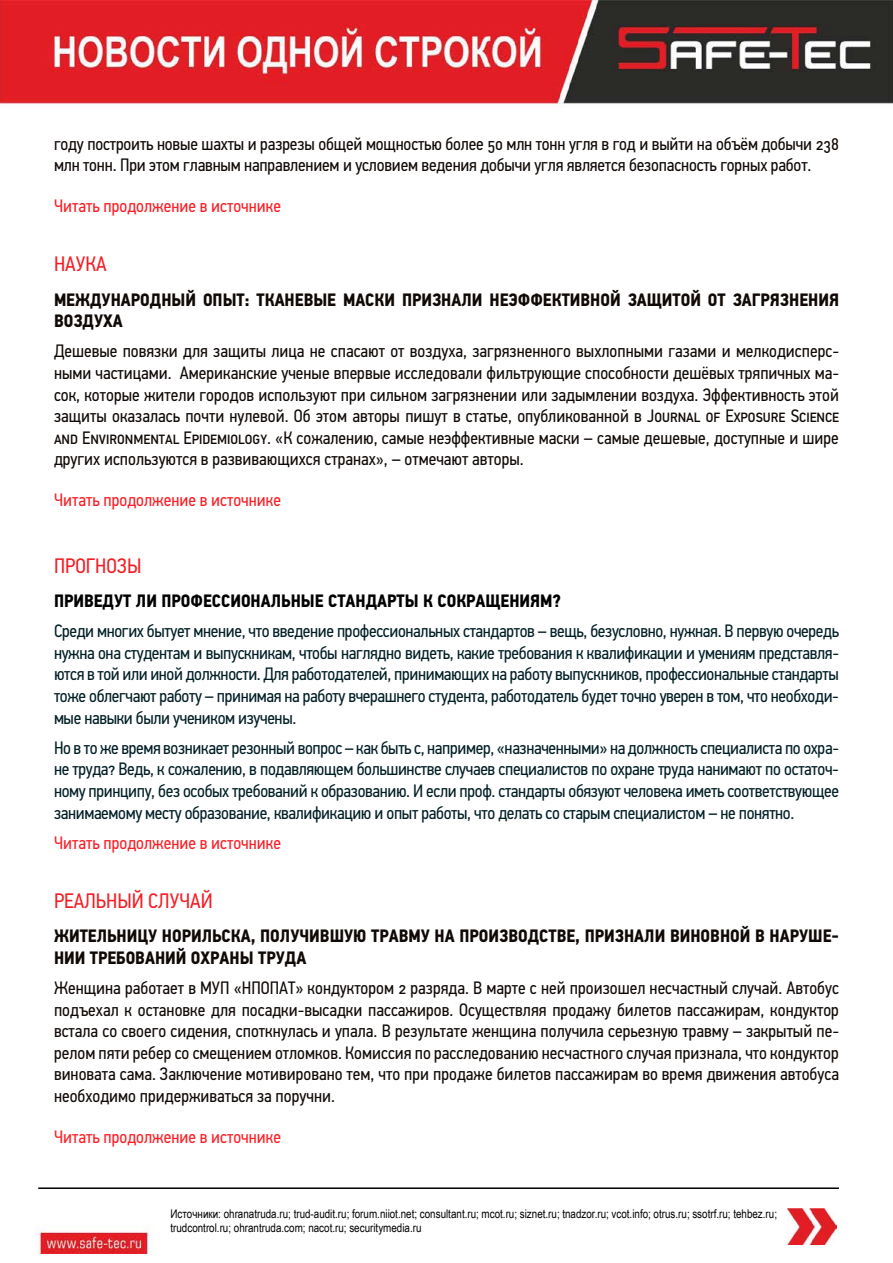
<style>
.page{position:relative;width:893px;height:1263px;background:#fff}
.page>*{position:absolute;margin:0;border:0;box-sizing:border-box;transform-origin:0 0}
.t1{font:21px "PF Din Text Cond Pro";color:#f31e25}
.t2{font:18px/21.6px "PF Din Text Cond Pro";letter-spacing:-.01em;color:#100906;text-align:justify}
.t3{font:18px/21.6px "PF Din Text Cond Pro";letter-spacing:-.02em;color:#001e25;text-align:justify}
.t4{font:700 18px/21.6px "PF Din Text Cond Pro";color:#100906}
.t5{font:18px "PF Din Text Cond Pro";color:#fa1e25}
.t6{font:700 18px "PF Din Text Cond Pro";color:#000}
.t7{font:18px "PF Din Text Cond Pro";color:#ff1e25}
.t8{font:12px/14.4px "Arial Narrow";color:#000}
</style>
<div class="page">
<img style="left:0;top:0;width:893px;height:1254px">
<img style="left:787px;top:1209px;width:49px;height:35px">
<hr style="left:38px;top:1187px;width:801px;height:2px;background:#000">
<p class="t2" style="left:54px;top:133px;width:787px">году построить новые шахты и разрезы общей мощностью более 50 млн тонн угля в год и выйти на объём добычи 238 млн тонн. При этом главным направлением и условием ведения добычи угля является безопасность горных работ.</p>
<p class="t5" style="left:54px;top:196px;width:228px">Читать продолжение в источнике</p>
<p class="t1" style="left:54px;top:252px;width:54px">НАУКА</p>
<p class="t4" style="left:54px;top:288px;width:786px">МЕЖДУНАРОДНЫЙ ОПЫТ: ТКАНЕВЫЕ МАСКИ ПРИЗНАЛИ НЕЭФФЕКТИВНОЙ ЗАЩИТОЙ ОТ ЗАГРЯЗНЕНИЯ<br>ВОЗДУХА</p>
<p class="t2" style="left:54px;top:340px;width:787px">Дешевые повязки для защиты лица не спасают от воздуха, загрязненного выхлопными газами и мелкодисперс&shy;ными частицами. Американские ученые впервые исследовали фильтрующие способности дешёвых тряпичных ма&shy;сок, которые жители городов используют при сильном загрязнении или задымлении воздуха. Эффективность этой защиты оказалась почти нулевой. Об этом авторы пишут в статье, опубликованной в Journal of Exposure Science and Environmental Epidemiology. «К сожалению, самые неэффективные маски – самые дешевые, доступные и шире других используются в развивающихся странах», – отмечают авторы.</p>
<p class="t5" style="left:54px;top:490px;width:228px">Читать продолжение в источнике</p>
<p class="t1" style="left:54px;top:554px;width:89px">ПРОГНОЗЫ</p>
<p class="t6" style="left:54px;top:590px;width:508px">ПРИВЕДУТ ЛИ ПРОФЕССИОНАЛЬНЫЕ СТАНДАРТЫ К СОКРАЩЕНИЯМ?</p>
<p class="t3" style="left:54px;top:620px;width:786px">Среди многих бытует мнение, что введение профессиональных стандартов – вещь, безусловно, нужная. В первую очередь нужна она студентам и выпускникам, чтобы наглядно видеть, какие требования к квалификации и умениям представля&shy;ются в той или иной должности. Для работодателей, принимающих на работу выпускников, профессиональные стандарты тоже облегчают работу – принимая на работу вчерашнего студента, работодатель будет точно уверен в том, что необходи&shy;мые навыки были учеником изучены.</p>
<p class="t3" style="left:54px;top:737px;width:786px">Но в то же время возникает резонный вопрос – как быть с, например, «назначенными» на должность специалиста по охра&shy;не труда? Ведь, к сожалению, в подавляющем большинстве случаев специалистов по охране труда нанимают по остаточ&shy;ному принципу, без особых требований к образованию. И если проф. стандарты обязуют человека иметь соответствующее занимаемому месту образование, квалификацию и опыт работы, что делать со старым специалистом – не понятно.</p>
<p class="t5" style="left:54px;top:832px;width:228px">Читать продолжение в источнике</p>
<p class="t1" style="left:54px;top:889px;width:160px">РЕАЛЬНЫЙ СЛУЧАЙ</p>
<p class="t4" style="left:54px;top:925px;width:786px">ЖИТЕЛЬНИЦУ НОРИЛЬСКА, ПОЛУЧИВШУЮ ТРАВМУ НА ПРОИЗВОДСТВЕ, ПРИЗНАЛИ ВИНОВНОЙ В НАРУШЕ-<br>НИИ ТРЕБОВАНИЙ ОХРАНЫ ТРУДА</p>
<p class="t2" style="left:54px;top:977px;width:787px">Женщина работает в МУП «НПОПАТ» кондуктором 2 разряда. В марте с ней произошел несчастный случай. Автобус подъехал к остановке для посадки-высадки пассажиров. Осуществляя продажу билетов пассажирам, кондуктор встала со своего сидения, споткнулась и упала. В результате женщина получила серьезную травму – закрытый пе&shy;релом пяти ребер со смещением отломков. Комиссия по расследованию несчастного случая признала, что кондуктор виновата сама. Заключение мотивировано тем, что при продаже билетов пассажирам во время движения автобуса необходимо придерживаться за поручни.</p>
<p class="t7" style="left:54px;top:1126px;width:228px">Читать продолжение в источнике</p>
<p class="t8" style="left:170px;top:1206px;width:608px">Источники: ohranatruda.ru; trud-audit.ru; forum.niiot.net; consultant.ru; mcot.ru; siznet.ru; tnadzor.ru; vcot.info; otrus.ru; ssotrf.ru; tehbez.ru; trudcontrol.ru; ohrantruda.com; nacot.ru; securitymedia.ru</p>
</div>
